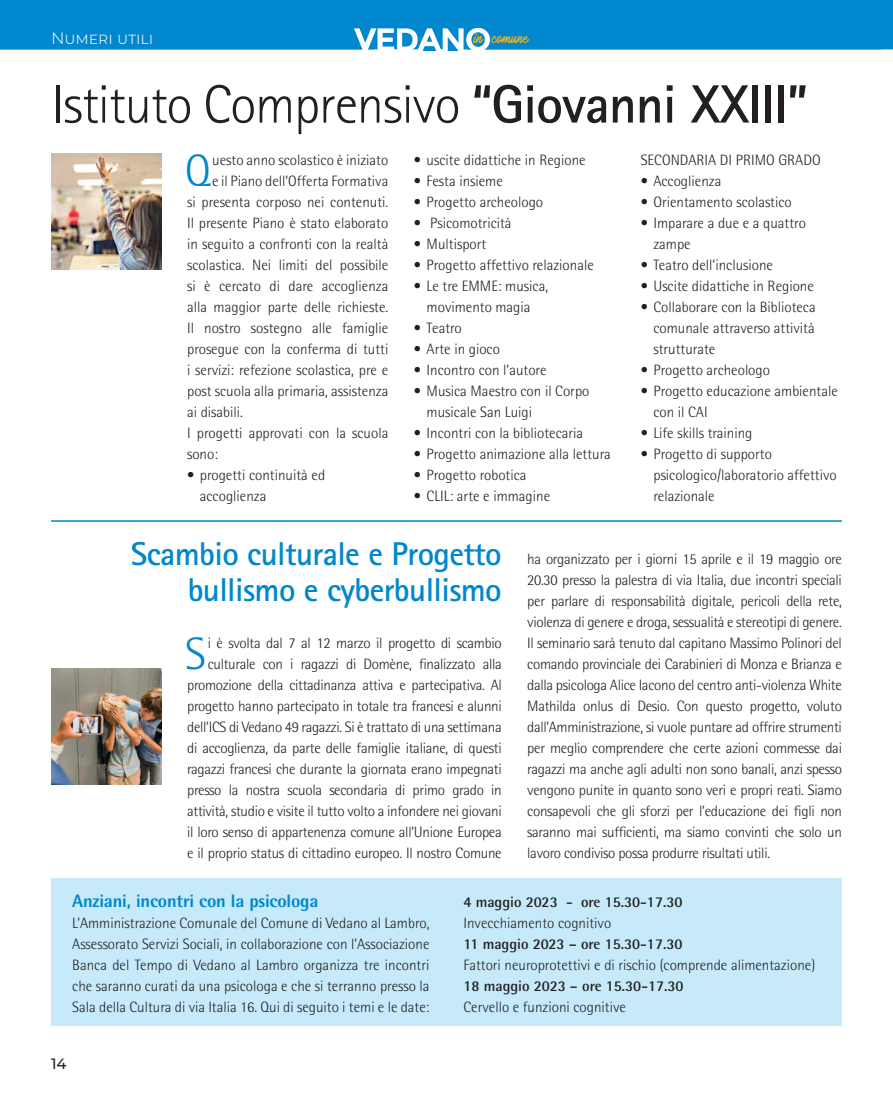
<style>
.page{position:relative;width:893px;height:1106px;background:#fff}
.page>*{position:absolute;margin:0;border:0;box-sizing:border-box;transform-origin:0 0}
.t1{font:300 54px "Rotis Sans Serif Std";letter-spacing:-.02em;color:#231f20}
.t2{font:300 45.45px "Rotis Semi Sans Std";color:#0087cd}
.t3{font:700 33px/36px "Rotis Sans Serif Std";letter-spacing:-.02em;color:#0087cd;text-align:right}
.t4{font:800 18px "Rotis Semi Sans Std";letter-spacing:-.01em;color:#0087cd}
.t5{font:300 16.5px "Montserrat";color:#fff}
.t6{font:300 15px/21px "Rotis Semi Sans Std";color:#231f20}
.t7{font:300 15px/21px "Rotis Semi Sans Std";letter-spacing:-.02em;color:#231f20;text-align:right}
.t8{font:700 15px "Rotis Semi Sans Std";color:#231f20}
.t9{font:500 15px "Montserrat";color:#231f20}
.t10{font:12.75px "Mark My Words";color:#fbb416}
.s1{font-weight:700}
</style>
<div class="page">
<div style="left:0;top:0;width:893px;height:50px;background:#0087cd"></div>
<svg style="left:0;top:28px;width:893px;height:23px"></svg>
<div style="left:51px;top:879px;width:791px;height:147px;background:#c6eafa"></div>
<hr style="left:51px;top:520px;width:791px;height:2px;background:#0087cd">
<img style="left:51px;top:669px;width:111px;height:115px">
<img style="left:51px;top:154px;width:111px;height:115px">
<p class="t5" style="left:51px;top:27px;width:104px">Numeri utili</p>
<p class="t10" style="left:474px;top:31px;width:56px">in comune</p>
<h1 class="t1" style="left:51px;top:73px;width:759px">Istituto Comprensivo <span class="s1">“Giovanni XXIII”</span></h1>
<h2 class="t2" style="left:185px;top:144px;width:28px">Q</h2>
<p class="t6" style="left:212px;top:149px;width:178px">uesto anno scolastico è iniziato</p>
<p class="t6" style="left:212px;top:170px;width:178px">e il Piano dell’Offerta Formativa</p>
<p class="t6" style="left:187px;top:191px;width:203px">si presenta corposo nei contenuti.</p>
<p class="t6" style="left:187px;top:212px;width:203px">Il presente Piano è stato elaborato</p>
<p class="t6" style="left:187px;top:233px;width:203px">in seguito a confronti con la realtà</p>
<p class="t6" style="left:187px;top:254px;width:203px">scolastica. Nei limiti del possibile</p>
<p class="t6" style="left:187px;top:275px;width:203px">si è cercato di dare accoglienza</p>
<p class="t6" style="left:187px;top:296px;width:203px">alla maggior parte delle richieste.</p>
<p class="t6" style="left:187px;top:317px;width:203px">Il nostro sostegno alle famiglie</p>
<p class="t6" style="left:187px;top:338px;width:203px">prosegue con la conferma di tutti</p>
<p class="t6" style="left:187px;top:359px;width:203px">i servizi: refezione scolastica, pre e</p>
<p class="t6" style="left:187px;top:380px;width:203px">post scuola alla primaria, assistenza</p>
<p class="t6" style="left:187px;top:401px;width:57px">ai disabili.</p>
<p class="t6" style="left:187px;top:422px;width:203px">I progetti approvati con la scuola</p>
<p class="t6" style="left:187px;top:443px;width:32px">sono:</p>
<p class="t6" style="left:200px;top:464px;width:127px;text-indent:-13px">• progetti continuità ed accoglienza</p>
<p class="t6" style="left:414px;top:149px;width:173px">• uscite didattiche in Regione</p>
<p class="t6" style="left:414px;top:170px;width:90px">• Festa insieme</p>
<p class="t6" style="left:414px;top:191px;width:131px">• Progetto archeologo</p>
<p class="t6" style="left:414px;top:212px;width:99px">• Psicomotricità</p>
<p class="t6" style="left:414px;top:233px;width:74px">• Multisport</p>
<p class="t6" style="left:414px;top:254px;width:181px">• Progetto affettivo relazionale</p>
<p class="t6" style="left:414px;top:275px;width:136px;text-align:center">• Le tre EMME: musica, movimento magia</p>
<p class="t6" style="left:414px;top:317px;width:49px">• Teatro</p>
<p class="t6" style="left:414px;top:338px;width:88px">• Arte in gioco</p>
<p class="t6" style="left:414px;top:359px;width:134px">• Incontro con l’autore</p>
<p class="t6" style="left:427px;top:380px;width:164px;text-indent:-13px">• Musica Maestro con il Corpo musicale San Luigi</p>
<p class="t6" style="left:414px;top:422px;width:171px">• Incontri con la bibliotecaria</p>
<p class="t6" style="left:414px;top:443px;width:198px">• Progetto animazione alla lettura</p>
<p class="t6" style="left:414px;top:464px;width:114px">• Progetto robotica</p>
<p class="t6" style="left:414px;top:485px;width:138px">• CLIL: arte e immagine</p>
<p class="t6" style="left:641px;top:149px;width:181px">SECONDARIA DI PRIMO GRADO</p>
<p class="t6" style="left:641px;top:170px;width:82px">• Accoglienza</p>
<p class="t6" style="left:641px;top:191px;width:153px">• Orientamento scolastico</p>
<p class="t6" style="left:653px;top:212px;width:154px;text-indent:-13px">• Imparare a due e a quattro zampe</p>
<p class="t6" style="left:641px;top:254px;width:134px">• Teatro dell’inclusione</p>
<p class="t6" style="left:641px;top:275px;width:175px">• Uscite didattiche in Regione</p>
<p class="t6" style="left:653px;top:296px;width:164px;text-align:justify;text-indent:-13px">• Collaborare con la Biblioteca comunale attraverso attività strutturate</p>
<p class="t6" style="left:641px;top:359px;width:131px">• Progetto archeologo</p>
<p class="t6" style="left:653px;top:380px;width:186px;text-indent:-13px">• Progetto educazione ambientale con il CAI</p>
<p class="t6" style="left:641px;top:422px;width:113px">• Life skills training</p>
<p class="t6" style="left:653px;top:443px;width:185px;text-indent:-13px">• Progetto di supporto psicologico/laboratorio affettivo relazionale</p>
<h3 class="t3" style="left:131px;top:535px;width:372px">Scambio culturale e Progetto bullismo e cyberbullismo</h3>
<h2 class="t2" style="left:185px;top:627px;width:23px">S</h2>
<p class="t7" style="left:187px;top:632px;width:316px">i è svolta dal 7 al 12 marzo il progetto di scambio culturale con i ragazzi di Domène, finalizzato alla promozione della cittadinanza attiva e partecipativa. Al progetto hanno partecipato in totale tra francesi e alunni dell’ICS di Vedano 49 ragazzi. Si è trattato di una settimana di accoglienza, da parte delle famiglie italiane, di questi ragazzi francesi che durante la giornata erano impegnati presso la nostra scuola secondaria di primo grado in attività, studio e visite il tutto volto a infondere nei giovani il loro senso di appartenenza comune all’Unione Europea e il proprio status di cittadino europeo. Il nostro Comune</p>
<p class="t6" style="left:527px;top:548px;width:316px;text-align:justify">ha organizzato per i giorni 15 aprile e il 19 maggio ore 20.30 presso la palestra di via Italia, due incontri speciali per parlare di responsabilità digitale, pericoli della rete, violenza di genere e droga, sessualità e stereotipi di genere.<br>Il seminario sarà tenuto dal capitano Massimo Polinori del comando provinciale dei Carabinieri di Monza e Brianza e dalla psicologa Alice Iacono del centro anti-violenza White Mathilda onlus di Desio. Con questo progetto, voluto dall’Amministrazione, si vuole puntare ad offrire strumenti per meglio comprendere che certe azioni commesse dai ragazzi ma anche agli adulti non sono banali, anzi spesso vengono punite in quanto sono veri e propri reati. Siamo consapevoli che gli sforzi per l’educazione dei figli non saranno mai sufficienti, ma siamo convinti che solo un lavoro condiviso possa produrre risultati utili.</p>
<p class="t4" style="left:72px;top:889px;width:248px">Anziani, incontri con la psicologa</p>
<p class="t6" style="left:72px;top:912px;width:359px;text-align:justify">L’Amministrazione Comunale del Comune di Vedano al Lambro, Assessorato Servizi Sociali, in collaborazione con l’Associazione Banca del Tempo di Vedano al Lambro organizza tre incontri che saranno curati da una psicologa e che si terranno presso la Sala della Cultura di via Italia 16. Qui di seguito i temi e le date:</p>
<p class="t9" style="left:51px;top:1053px;width:17px">14</p>
<p class="t8" style="left:463px;top:893px;width:220px">4 maggio 2023 - ore 15.30-17.30</p>
<p class="t6" style="left:463px;top:912px;width:149px">Invecchiamento cognitivo</p>
<p class="t8" style="left:463px;top:935px;width:220px">11 maggio 2023 – ore 15.30-17.30</p>
<p class="t6" style="left:463px;top:954px;width:353px">Fattori neuroprotettivi e di rischio (comprende alimentazione)</p>
<p class="t8" style="left:463px;top:977px;width:222px">18 maggio 2023 – ore 15.30-17.30</p>
<p class="t6" style="left:463px;top:996px;width:164px">Cervello e funzioni cognitive</p>
</div>
